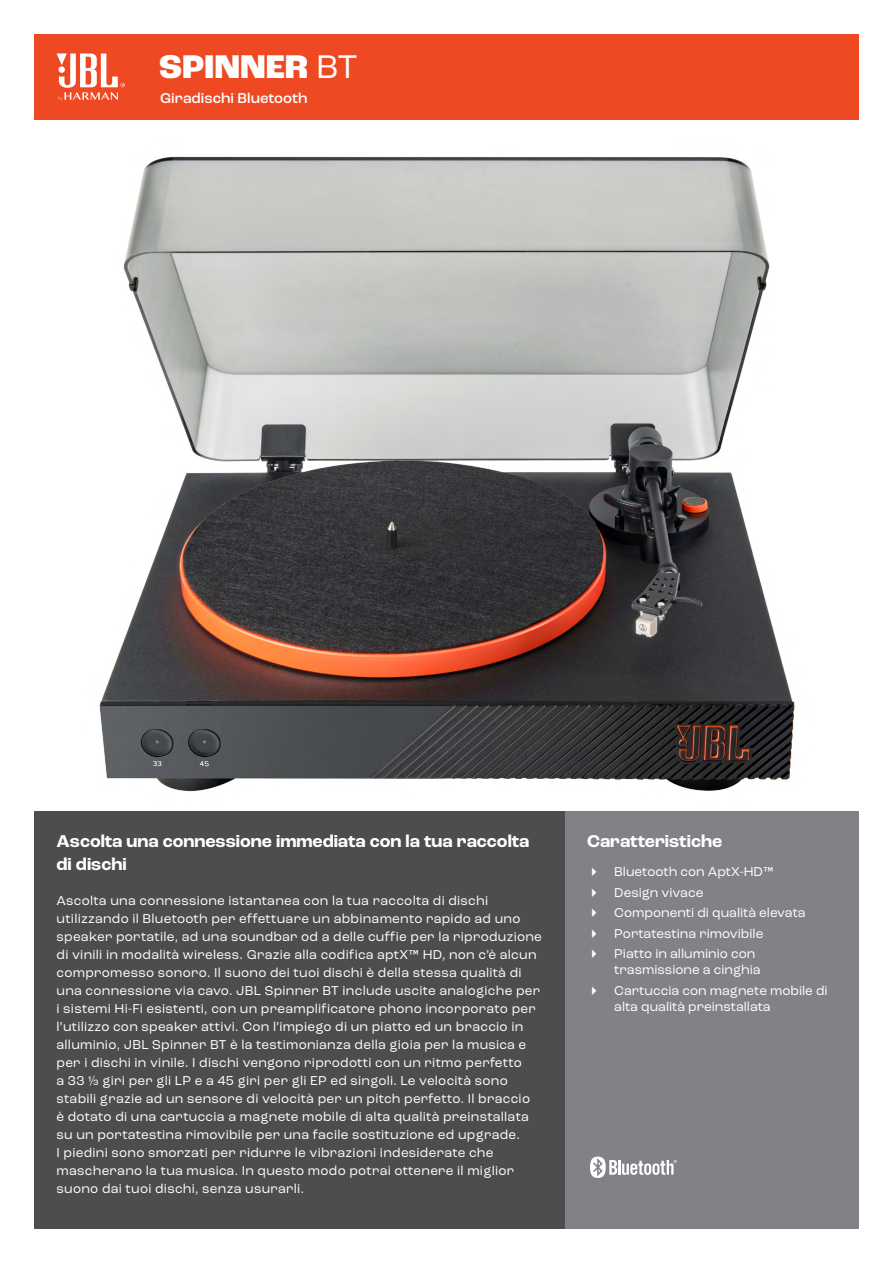
<style>
.page{position:relative;width:893px;height:1263px;background:#fff}
.page>*{position:absolute;margin:0;border:0;box-sizing:border-box;transform-origin:0 0}
.t1{font:800 34.5px "Roc Grotesk";color:#fff}
.t2{font:700 18px/22.5px "Roc Grotesk";color:#fff}
.t3{font:500 15px "Roc Grotesk";color:#fff}
.t4{font:13.5px/18px "Roc Grotesk";letter-spacing:.02em;color:#fff}
.t5{font:13.5px/20.4px "Roc Grotesk";color:#fff}
.s1{font-weight:400}
</style>
<div class="page">
<img style="left:99px;top:156px;width:696px;height:636px">
<div style="left:565px;top:811px;width:294px;height:418px;background:#808285"></div>
<div style="left:34px;top:811px;width:531px;height:418px;background:#4d4d4f"></div>
<div style="left:34px;top:34px;width:825px;height:85px;background:#ef4923"></div>
<svg style="left:57px;top:53px;width:68px;height:48px"></svg>
<svg style="left:590px;top:1156px;width:87px;height:22px"></svg>
<h1 class="t1" style="left:159px;top:45px;width:200px">SPINNER <span class="s1">BT</span></h1>
<p class="t3" style="left:160px;top:89px;width:149px">Giradischi Bluetooth</p>
<h2 class="t2" style="left:57px;top:830px;width:474px">Ascolta una connessione immediata con la tua raccolta di dischi</h2>
<p class="t4" style="left:57px;top:891px;width:487px">Ascolta una connessione istantanea con la tua raccolta di dischi utilizzando il Bluetooth per effettuare un abbinamento rapido ad uno speaker portatile, ad una soundbar od a delle cuffie per la riproduzione di vinili in modalità wireless. Grazie alla codifica aptX™ HD, non c’è alcun compromesso sonoro. Il suono dei tuoi dischi è della stessa qualità di una connessione via cavo. JBL Spinner BT include uscite analogiche per i sistemi Hi-Fi esistenti, con un preamplificatore phono incorporato per l’utilizzo con speaker attivi. Con l’impiego di un piatto ed un braccio in alluminio, JBL Spinner BT è la testimonianza della gioia per la musica e per i dischi in vinile. I dischi vengono riprodotti con un ritmo perfetto<br>a 33 ⅓ giri per gli LP e a 45 giri per gli EP ed singoli. Le velocità sono stabili grazie ad un sensore di velocità per un pitch perfetto. Il braccio<br>è dotato di una cartuccia a magnete mobile di alta qualità preinstallata su un portatestina rimovibile per una facile sostituzione ed upgrade.<br>I piedini sono smorzati per ridurre le vibrazioni indesiderate che mascherano la tua musica. In questo modo potrai ottenere il miglior suono dai tuoi dischi, senza usurarli.</p>
<h2 class="t2" style="left:587px;top:830px;width:136px">Caratteristiche</h2>
<p class="t5" style="left:614px;top:862px;width:193px">Bluetooth con AptX-HD™<br>Design vivace<br>Componenti di qualità elevata<br>Portatestina rimovibile<br>Piatto in alluminio con</p>
<p class="t5" style="left:614px;top:960px;width:215px">trasmissione a cinghia<br>Cartuccia con magnete mobile di</p>
<p class="t5" style="left:614px;top:996px;width:158px">alta qualità preinstallata</p>
</div>
